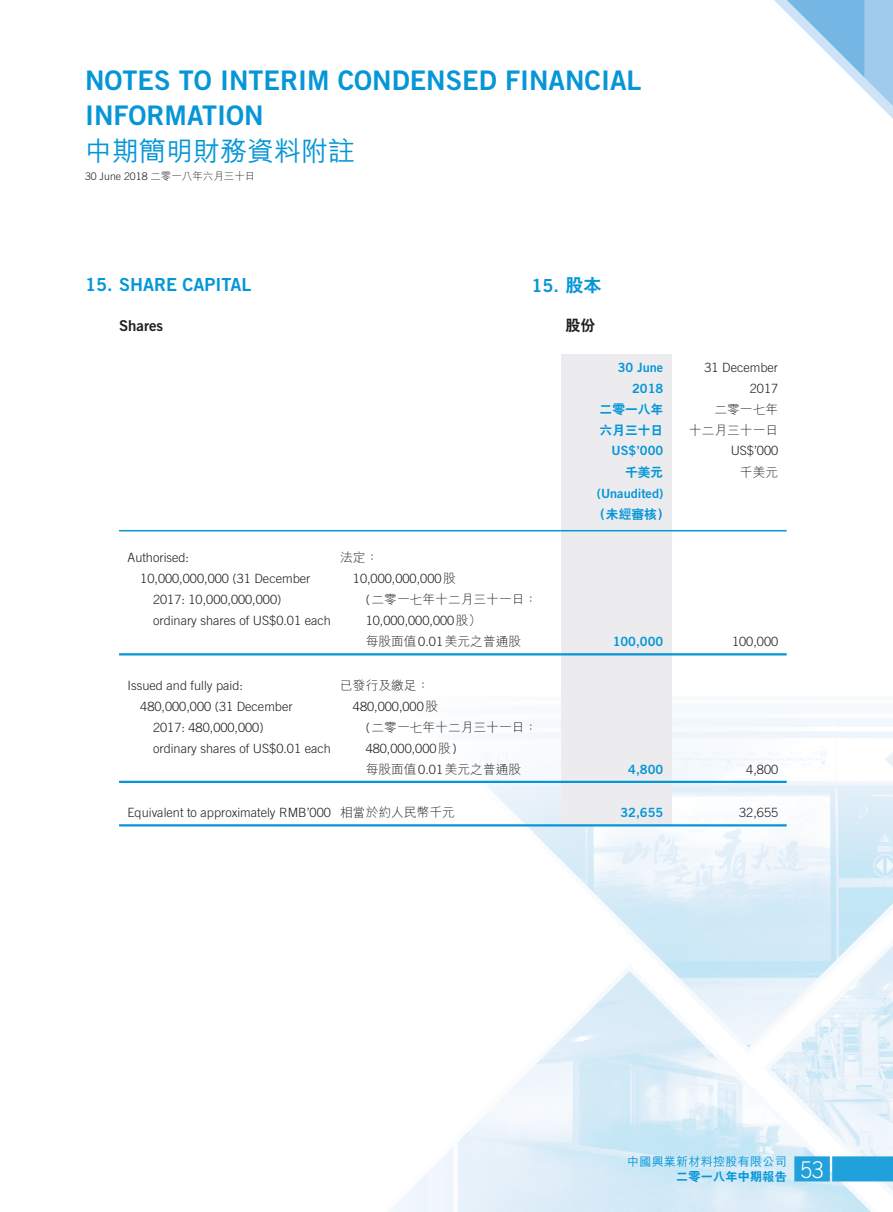
<style>
.page{position:relative;width:893px;height:1212px;background:#fff}
.page>*{position:absolute;margin:0;border:0;box-sizing:border-box;transform-origin:0 0}
.t1{font:27px/34.5px "Trade Gothic LT Std Bd 2";color:#0696d7}
.t2{font:500 27px "M Hei HK";color:#0696d7}
.Subhead_1{font:18px "Trade Gothic LT Std Bd 2";color:#0696d7}
.副標題1{font:18px "Trade Gothic LT Std Bd 2";color:#0696d7}
.Subhead_2{font:15px "Trade Gothic LT Std Bd 2";color:#231f20}
.副標題2{font:800 15px "C Hei 2 HK";color:#231f20}
.Table_2_Colume{font:300 12.75px "Trade Gothic LT Std";color:#231f20}
.Table_2_Colume-2{font:300 12.75px "M Hei HK";color:#231f20}
.Table_2_Colume-3{font:12.75px "Trade Gothic LT Std Bd 2";color:#0696d7}
.Table_2_Colume-4{font:800 12.75px "C Hei 2 HK";color:#0696d7}
.t3{font:500 12px "M Hei HK";letter-spacing:.025em;color:#0696d7}
.t4{font:800 12px "C Hei 2 HK";letter-spacing:.025em;color:#0696d7}
.t5{font:300 10.5px "Trade Gothic LT Std";color:#231f20}
.s1{font-family:"M Hei HK"}
.s2{font-family:"C Hei 2 HK";font-weight:800}
.s3{font-family:"Trade Gothic LT Std"}
</style>
<div class="page">
<img style="left:119px;top:529px;width:774px;height:683px">
<svg style="left:794px;top:1156px;width:99px;height:25px;background:#29a4dc"></svg>
<svg style="left:774px;top:0;width:119px;height:119px"></svg>
<div style="left:561px;top:354px;width:111px;height:471px;background:#ececee"></div>
<hr style="left:119px;top:530px;width:668px;height:1px;background:#0696d7">
<hr style="left:119px;top:653px;width:668px;height:2px;background:#0696d7">
<hr style="left:119px;top:781px;width:668px;height:2px;background:#0696d7">
<hr style="left:119px;top:824px;width:668px;height:2px;background:#0696d7">
<h1 class="t1" style="left:85px;top:63px;width:558px">NOTES TO INTERIM CONDENSED FINANCIAL<br>INFORMATION</h1>
<h1 class="t2" style="left:85px;top:132px;width:271px">中期簡明財務資料附註</h1>
<p class="t5" style="left:85px;top:170px;width:172px">30 June 2018 <span class="s1">二零一八年六月三十日</span></p>
<p class="Subhead_1" style="left:85px;top:274px;width:168px">15. SHARE CAPITAL</p>
<p class="Subhead_2" style="left:119px;top:316px;width:46px">Shares</p>
<p class="副標題1" style="left:531px;top:274px;width:72px">15. <span class="s2">股本</span></p>
<p class="副標題2" style="left:566px;top:318px;width:31px">股份</p>
<p class="Table_2_Colume-3" style="left:618px;top:359px;width:47px">30 June</p>
<p class="Table_2_Colume" style="left:704px;top:360px;width:75px">31 December</p>
<p class="Table_2_Colume-3" style="left:632px;top:380px;width:33px">2018</p>
<p class="Table_2_Colume" style="left:750px;top:381px;width:30px">2017</p>
<p class="Table_2_Colume-4" style="left:600px;top:403px;width:65px">二零一八年</p>
<p class="Table_2_Colume-2" style="left:714px;top:403px;width:65px">二零一七年</p>
<p class="Table_2_Colume-4" style="left:600px;top:424px;width:65px">六月三十日</p>
<p class="Table_2_Colume-2" style="left:689px;top:424px;width:91px">十二月三十一日</p>
<p class="Table_2_Colume-3" style="left:612px;top:443px;width:53px">US$’000</p>
<p class="Table_2_Colume" style="left:731px;top:443px;width:49px">US$’000</p>
<p class="Table_2_Colume-4" style="left:625px;top:466px;width:40px">千美元</p>
<p class="Table_2_Colume-2" style="left:740px;top:466px;width:40px">千美元</p>
<p class="Table_2_Colume-3" style="left:597px;top:485px;width:68px">(Unaudited)</p>
<p class="Table_2_Colume-4" style="left:593px;top:508px;width:78px">（未經審核）</p>
<p class="Table_2_Colume" style="left:128px;top:550px;width:63px">Authorised:</p>
<p class="Table_2_Colume-2" style="left:340px;top:551px;width:40px">法定：</p>
<p class="Table_2_Colume" style="left:140px;top:571px;width:172px">10,000,000,000 (31 December</p>
<p class="Table_2_Colume" style="left:353px;top:571px;width:104px">10,000,000,000<span class="s1">股</span></p>
<p class="Table_2_Colume" style="left:153px;top:592px;width:130px">2017: 10,000,000,000)</p>
<p class="Table_2_Colume-2" style="left:366px;top:593px;width:173px"><span class="s3">(</span>二零一七年十二月三十一日：</p>
<p class="Table_2_Colume" style="left:153px;top:613px;width:179px">ordinary shares of US$0.01 each</p>
<p class="Table_2_Colume" style="left:366px;top:613px;width:117px">10,000,000,000<span class="s1">股）</span></p>
<p class="Table_2_Colume-2" style="left:366px;top:635px;width:157px">每股面值<span class="s3">0.01</span>美元之普通股</p>
<p class="Table_2_Colume-3" style="left:613px;top:634px;width:52px">100,000</p>
<p class="Table_2_Colume" style="left:732px;top:634px;width:48px">100,000</p>
<p class="Table_2_Colume" style="left:128px;top:678px;width:117px">Issued and fully paid:</p>
<p class="Table_2_Colume-2" style="left:340px;top:679px;width:91px">已發行及繳足：</p>
<p class="Table_2_Colume" style="left:140px;top:699px;width:154px">480,000,000 (31 December</p>
<p class="Table_2_Colume" style="left:353px;top:699px;width:87px">480,000,000<span class="s1">股</span></p>
<p class="Table_2_Colume" style="left:153px;top:720px;width:112px">2017: 480,000,000)</p>
<p class="Table_2_Colume-2" style="left:366px;top:721px;width:173px"><span class="s3">(</span>二零一七年十二月三十一日：</p>
<p class="Table_2_Colume" style="left:153px;top:741px;width:179px">ordinary shares of US$0.01 each</p>
<p class="Table_2_Colume" style="left:366px;top:741px;width:93px">480,000,000<span class="s1">股</span>)</p>
<p class="Table_2_Colume-2" style="left:366px;top:763px;width:157px">每股面值<span class="s3">0.01</span>美元之普通股</p>
<p class="Table_2_Colume-3" style="left:628px;top:761px;width:37px">4,800</p>
<p class="Table_2_Colume" style="left:746px;top:762px;width:33px">4,800</p>
<p class="Table_2_Colume" style="left:128px;top:805px;width:329px">Equivalent to approximately RMB’000 <span class="s1">相當於約人民幣千元</span></p>
<p class="Table_2_Colume-3" style="left:620px;top:805px;width:44px">32,655</p>
<p class="Table_2_Colume" style="left:739px;top:805px;width:40px">32,655</p>
<p class="t3" style="left:627px;top:1153px;width:161px">中國興業新材料控股有限公司</p>
<p class="t4" style="left:676px;top:1170px;width:149px">二零一八年中期報告 <sup>53</sup></p>
</div>
